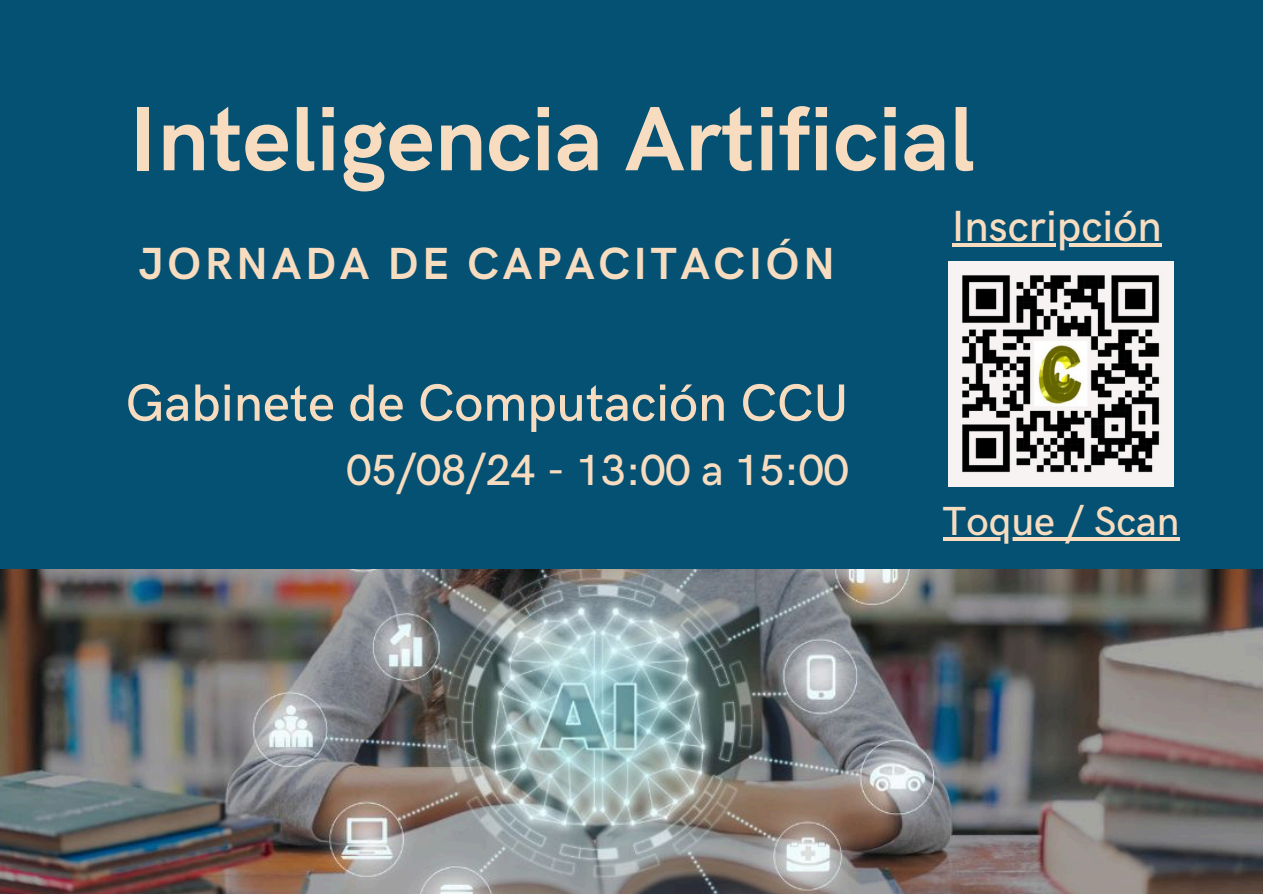
<style>
.page{position:relative;width:1263px;height:894px;background:#fff}
.page>*{position:absolute;margin:0;border:0;box-sizing:border-box;transform-origin:0 0}
.t1{font:700 91.65px "HK Grotesk";color:#f8dcbf}
.t2{font:500 52.5px "HK Grotesk";color:#f8dcbf}
.t3{font:700 45.15px "HK Grotesk";letter-spacing:.08em;color:#f8dcbf}
.t4{font:500 43.65px "HK Grotesk";color:#f8dcbf}
.t5{font:500 40.65px "HK Grotesk";color:#f8dcbf}
</style>
<div class="page">
<div style="left:0;top:0;width:1263px;height:893px;background:#045174"></div>
<img style="left:0;top:570px;width:1263px;height:323px">
<img style="left:948px;top:261px;width:225px;height:225px">
<hr style="left:942px;top:537px;width:237px;height:4px;background:#f8dcbf">
<hr style="left:952px;top:243px;width:210px;height:3px;background:#f8dcbf">
<h3 class="t1" style="left:130px;top:88px;width:847px">Inteligencia Artificial</h3>
<h2 class="t3" style="left:139px;top:238px;width:698px">JORNADA DE CAPACITACIÓN</h2>
<p class="t2" style="left:126px;top:373px;width:724px">Gabinete de Computación CCU</p>
<p class="t4" style="left:346px;top:446px;width:504px">05/08/24 - 13:00 a 15:00</p>
<p class="t4" style="left:952px;top:201px;width:211px">Inscripción</p>
<p class="t5" style="left:942px;top:498px;width:238px">Toque / Scan</p>
</div>
